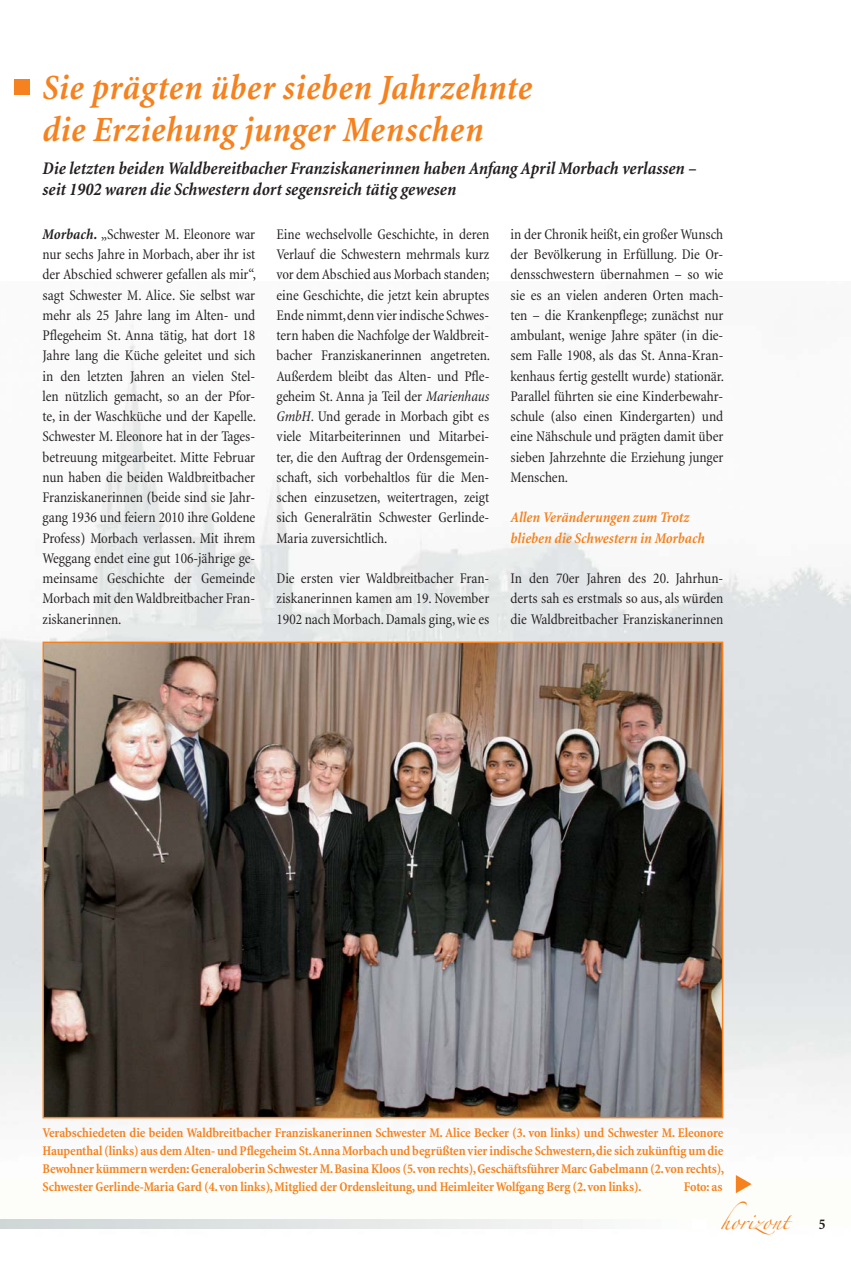
<style>
.page{position:relative;width:851px;height:1263px;background:#fff}
.page>*{position:absolute;margin:0;border:0;box-sizing:border-box;transform-origin:0 0}
.t1{font:italic 700 condensed 36px/42px "Minion";letter-spacing:.015em;color:#f5821f}
.t2{font:italic 700 condensed 18px/21.6px "Minion";color:#231f20}
.t3{font:condensed 15px/20.2px "Minion";color:#231f20;text-align:justify}
.t4{font:italic 700 condensed 15px/20.2px "Minion";color:#f5821f}
.t5{font:15px "Zapfino";color:#f5821f}
.t6{font:700 condensed 15px "Minion";color:#231f20}
.t7{font:700 condensed 13.5px/18px "Minion";letter-spacing:-.005em;color:#f5821f;text-align:justify}
.s1{font-weight:700;font-style:italic}
.s2{font-style:italic}
</style>
<div class="page">
<img style="left:0;top:325px;width:850px;height:904px">
<div style="left:0;top:1219px;width:7px;height:10px;background:#cfd6d6"></div>
<div style="left:7px;top:1219px;width:15px;height:10px;background:#d0d7d7"></div>
<div style="left:23px;top:1219px;width:15px;height:10px;background:#d1d8d8"></div>
<div style="left:39px;top:1219px;width:15px;height:10px;background:#d2d8d9"></div>
<div style="left:54px;top:1219px;width:15px;height:10px;background:#d3d9da"></div>
<div style="left:70px;top:1219px;width:15px;height:10px;background:#d3dada"></div>
<div style="left:85px;top:1219px;width:15px;height:10px;background:#d4dbdb"></div>
<div style="left:101px;top:1219px;width:15px;height:10px;background:#d5dbdc"></div>
<div style="left:116px;top:1219px;width:15px;height:10px;background:#d6dcdd"></div>
<div style="left:132px;top:1219px;width:15px;height:10px;background:#d7ddde"></div>
<div style="left:148px;top:1219px;width:15px;height:10px;background:#d8dede"></div>
<div style="left:163px;top:1219px;width:15px;height:10px;background:#d9dfdf"></div>
<div style="left:179px;top:1219px;width:15px;height:10px;background:#dadfe0"></div>
<div style="left:194px;top:1219px;width:15px;height:10px;background:#dbe0e0"></div>
<div style="left:210px;top:1219px;width:15px;height:10px;background:#dce1e1"></div>
<div style="left:225px;top:1219px;width:15px;height:10px;background:#dde2e2"></div>
<div style="left:241px;top:1219px;width:15px;height:10px;background:#dee3e3"></div>
<div style="left:256px;top:1219px;width:15px;height:10px;background:#dfe3e4"></div>
<div style="left:272px;top:1219px;width:15px;height:10px;background:#e0e4e5"></div>
<div style="left:288px;top:1219px;width:15px;height:10px;background:#e1e5e5"></div>
<div style="left:303px;top:1219px;width:15px;height:10px;background:#e2e6e6"></div>
<div style="left:319px;top:1219px;width:15px;height:10px;background:#e4e6e7"></div>
<div style="left:334px;top:1219px;width:15px;height:10px;background:#e5e8e7"></div>
<div style="left:350px;top:1219px;width:15px;height:10px;background:#e6e9e8"></div>
<div style="left:365px;top:1219px;width:15px;height:10px;background:#e7e9e9"></div>
<div style="left:381px;top:1219px;width:15px;height:10px;background:#e8eaea"></div>
<div style="left:397px;top:1219px;width:15px;height:10px;background:#e9ebeb"></div>
<div style="left:412px;top:1219px;width:15px;height:10px;background:#eaecec"></div>
<div style="left:428px;top:1219px;width:15px;height:10px;background:#ebecec"></div>
<div style="left:443px;top:1219px;width:15px;height:10px;background:#eceded"></div>
<div style="left:459px;top:1219px;width:15px;height:10px;background:#edefee"></div>
<div style="left:474px;top:1219px;width:15px;height:10px;background:#eeefee"></div>
<div style="left:490px;top:1219px;width:15px;height:10px;background:#eff0f0"></div>
<div style="left:505px;top:1219px;width:15px;height:10px;background:#f0f1f1"></div>
<div style="left:521px;top:1219px;width:15px;height:10px;background:#f1f2f2"></div>
<div style="left:537px;top:1219px;width:15px;height:10px;background:#f2f2f2"></div>
<div style="left:552px;top:1219px;width:15px;height:10px;background:#f3f4f3"></div>
<div style="left:568px;top:1219px;width:15px;height:10px;background:#f4f4f4"></div>
<div style="left:583px;top:1219px;width:15px;height:10px;background:#f5f6f5"></div>
<div style="left:599px;top:1219px;width:15px;height:10px;background:#f6f7f7"></div>
<div style="left:614px;top:1219px;width:15px;height:10px;background:#f7f8f8"></div>
<div style="left:630px;top:1219px;width:15px;height:10px;background:#f9f9f9"></div>
<div style="left:645px;top:1219px;width:15px;height:10px;background:#fafafa"></div>
<div style="left:661px;top:1219px;width:15px;height:10px;background:#fbfcfc"></div>
<div style="left:677px;top:1219px;width:15px;height:10px;background:#fdfdfc"></div>
<div style="left:692px;top:1219px;width:15px;height:10px;background:#fff"></div>
<div style="left:14px;top:79px;width:16px;height:16px;background:#f5821f"></div>
<img style="left:46px;top:645px;width:674px;height:470px">
<div style="left:43px;top:642px;width:680px;height:476px;border:2px solid #f5821f"></div>
<svg style="left:735px;top:1175px;width:16px;height:18px"></svg>
<h1 class="t1" style="left:43px;top:70px;width:491px">Sie prägten über sieben Jahrzehnte die Erziehung junger Menschen</h1>
<p class="t2" style="left:43px;top:159px;width:656px">Die letzten beiden Waldbereitbacher Franziskanerinnen haben Anfang April Morbach verlassen – seit 1902 waren die Schwestern dort segensreich tätig gewesen</p>
<p class="t3" style="left:43px;top:225px;width:215px"><span class="s1">Morbach.</span> „Schwester M. Eleonore war nur sechs Jahre in Morbach, aber ihr ist der Abschied schwerer gefallen als mir“, sagt Schwester M. Alice. Sie selbst war mehr als 25 Jahre lang im Alten- und Pflegeheim St. Anna tätig, hat dort 18<br>Jahre lang die Küche geleitet und sich in den letzten Jahren an vielen Stel&shy;len nützlich gemacht, so an der Pfor&shy;te, in der Waschküche und der Kapelle.<br>Schwester M. Eleonore hat in der Tages&shy;betreuung mitgearbeitet. Mitte Februar nun haben die beiden Waldbreitbacher Franziskanerinnen (beide sind sie Jahr&shy;gang 1936 und feiern 2010 ihre Goldene Profess) Morbach verlassen. Mit ihrem Weggang endet eine gut 106-jährige ge&shy;meinsame Geschichte der Gemeinde Morbach mit den Waldbreitbacher Fran&shy;ziskanerinnen.</p>
<p class="t3" style="left:276px;top:225px;width:215px">Eine wechselvolle Geschichte, in deren Verlauf die Schwestern mehrmals kurz vor dem Abschied aus Morbach standen; eine Geschichte, die jetzt kein abruptes Ende nimmt, denn vier indische Schwes&shy;tern haben die Nachfolge der Waldbreit&shy;bacher Franziskanerinnen angetreten.<br>Außerdem bleibt das Alten- und Pfle&shy;geheim St. Anna ja Teil der <span class="s2">Marienhaus GmbH</span>. Und gerade in Morbach gibt es viele Mitarbeiterinnen und Mitarbei&shy;ter, die den Auftrag der Ordensgemein&shy;schaft, sich vorbehaltlos für die Men&shy;schen einzusetzen, weitertragen, zeigt sich Generalrätin Schwester Gerlinde-Maria zuversichtlich.</p>
<p class="t3" style="left:276px;top:569px;width:214px">Die ersten vier Waldbreitbacher Fran&shy;ziskanerinnen kamen am 19. November 1902 nach Morbach. Damals ging, wie es</p>
<p class="t3" style="left:510px;top:225px;width:215px">in der Chronik heißt, ein großer Wunsch der Bevölkerung in Erfüllung. Die Or&shy;densschwestern übernahmen – so wie sie es an vielen anderen Orten mach&shy;ten – die Krankenpflege; zunächst nur ambulant, wenige Jahre später (in die&shy;sem Falle 1908, als das St. Anna-Kran&shy;kenhaus fertig gestellt wurde) stationär.<br>Parallel führten sie eine Kinderbewahr&shy;schule (also einen Kindergarten) und eine Nähschule und prägten damit über sieben Jahrzehnte die Erziehung junger Menschen.</p>
<p class="t4" style="left:510px;top:509px;width:196px">Allen Veränderungen zum Trotz blieben die Schwestern in Morbach</p>
<p class="t3" style="left:510px;top:569px;width:214px">In den 70er Jahren des 20. Jahrhun&shy;derts sah es erstmals so aus, als würden die Waldbreitbacher Franziskanerinnen</p>
<p class="t7" style="left:43px;top:1124px;width:683px">Verabschiedeten die beiden Waldbreitbacher Franziskanerinnen Schwester M. Alice Becker (3. von links) und Schwester M. Eleonore Haupenthal (links) aus dem Alten- und Pflegeheim St. Anna Morbach und begrüßten vier indische Schwestern, die sich zukünftig um die Bewohner kümmern werden: Generaloberin Schwester M. Basina Kloos (5. von rechts), Geschäftsführer Marc Gabelmann (2. von rechts), Schwester Gerlinde-Maria Gard (4. von links), Mitglied der Ordensleitung, und Heimleiter Wolfgang Berg (2. von links).</p>
<p class="t7" style="left:683px;top:1178px;width:40px">Foto: as</p>
<p class="t5" style="left:720px;top:1215px;width:70px">horizont</p>
<p class="t6" style="left:818px;top:1218px;width:8px">5</p>
</div>
